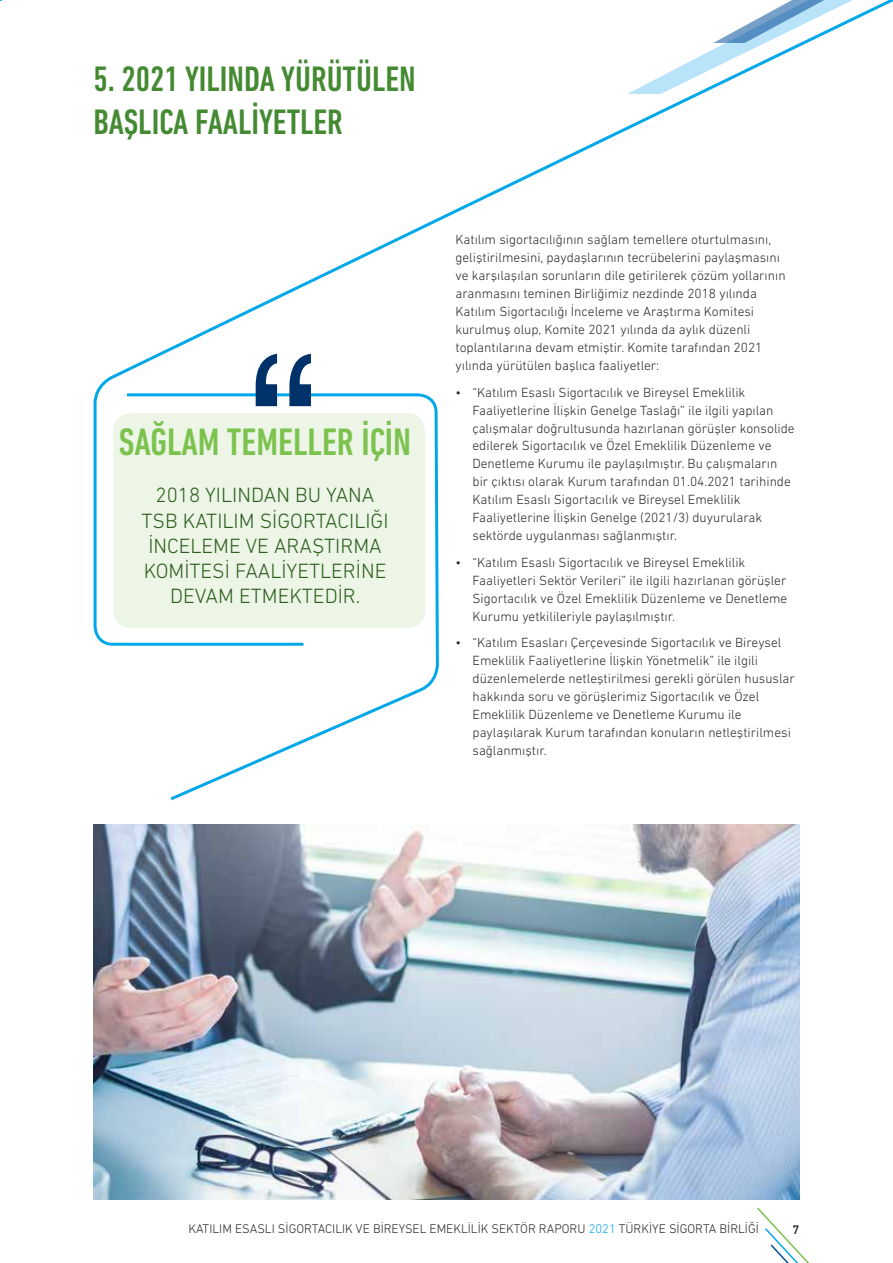
<style>
.page{position:relative;width:893px;height:1263px;background:#fff}
.page>*{position:absolute;margin:0;border:0;box-sizing:border-box;transform-origin:0 0}
.t1{font:500 condensed 39px "DIN Next LT Pro";color:#7cc24f}
.t2{font:500 condensed 36px/43.2px "DIN Next LT Pro";color:#448a32}
.t3{font:300 21px/25.2px "DIN Next LT Pro";color:#2c5f1d;text-align:center}
.t4{font:300 13.5px/18px "DIN Next LT Pro";color:#292829}
.t5{font:300 12.75px "DIN Next LT Pro";color:#292829}
.t6{font:500 12.75px "DIN Next LT Pro";color:#292829}
.s1{color:#00a8e9}
</style>
<div class="page">
<svg style="left:757px;top:1207px;width:52px;height:56px"></svg>
<img style="left:94px;top:825px;width:705px;height:374px">
<svg style="left:93px;top:0;width:800px;height:646px"></svg>
<img style="left:124px;top:392px;width:316px;height:808px">
<svg style="left:256px;top:354px;width:55px;height:52px"></svg>
<svg style="left:627px;top:0;width:237px;height:94px"></svg>
<h2 class="t2" style="left:94px;top:57px;width:324px">5. 2021 YILINDA YÜRÜTÜLEN<br>BAŞLICA FAALİYETLER</h2>
<h1 class="t1" style="left:119px;top:419px;width:294px">SAĞLAM TEMELLER İÇİN</h1>
<h3 class="t3" style="left:141px;top:482px;width:249px">2018 YILINDAN BU YANA<br>TSB KATILIM SİGORTACILIĞI<br>İNCELEME VE ARAŞTIRMA<br>KOMİTESİ FAALİYETLERİNE<br>DEVAM ETMEKTEDİR.</h3>
<p class="t4" style="left:455px;top:230px;width:332px">Katılım sigortacılığının sağlam temellere oturtulmasını, geliştirilmesini, paydaşlarının tecrübelerini paylaşmasını ve karşılaşılan sorunların dile getirilerek çözüm yollarının aranmasını teminen Birliğimiz nezdinde 2018 yılında Katılım Sigortacılığı İnceleme ve Araştırma Komitesi kurulmuş olup, Komite 2021 yılında da aylık düzenli toplantılarına devam etmiştir. Komite tarafından 2021 yılında yürütülen başlıca faaliyetler:</p>
<p class="t4" style="left:472px;top:383px;width:324px;text-indent:-17px">• “Katılım Esaslı Sigortacılık ve Bireysel Emeklilik Faaliyetlerine İlişkin Genelge Taslağı” ile ilgili yapılan çalışmalar doğrultusunda hazırlanan görüşler konsolide edilerek Sigortacılık ve Özel Emeklilik Düzenleme ve Denetleme Kurumu ile paylaşılmıştır. Bu çalışmaların bir çıktısı olarak Kurum tarafından 01.04.2021 tarihinde Katılım Esaslı Sigortacılık ve Bireysel Emeklilik Faaliyetlerine İlişkin Genelge (2021/3) duyurularak sektörde uygulanması sağlanmıştır.</p>
<p class="t4" style="left:472px;top:553px;width:316px;text-indent:-17px">• “Katılım Esaslı Sigortacılık ve Bireysel Emeklilik Faaliyetleri Sektör Verileri” ile ilgili hazırlanan görüşler Sigortacılık ve Özel Emeklilik Düzenleme ve Denetleme Kurumu yetkilileriyle paylaşılmıştır.</p>
<p class="t4" style="left:472px;top:634px;width:324px;text-indent:-17px">• “Katılım Esasları Çerçevesinde Sigortacılık ve Bireysel Emeklilik Faaliyetlerine İlişkin Yönetmelik” ile ilgili düzenlemelerde netleştirilmesi gerekli görülen hususlar hakkında soru ve görüşlerimiz Sigortacılık ve Özel Emeklilik Düzenleme ve Denetleme Kurumu ile paylaşılarak Kurum tarafından konuların netleştirilmesi sağlanmıştır.</p>
<p class="t5" style="left:188px;top:1221px;width:572px">KATILIM ESASLI SİGORTACILIK VE BİREYSEL EMEKLİLİK SEKTÖR RAPORU <span class="s1">2021</span> TÜRKİYE SİGORTA BİRLİĞİ</p>
<p class="t6" style="left:792px;top:1222px;width:8px">7</p>
</div>
